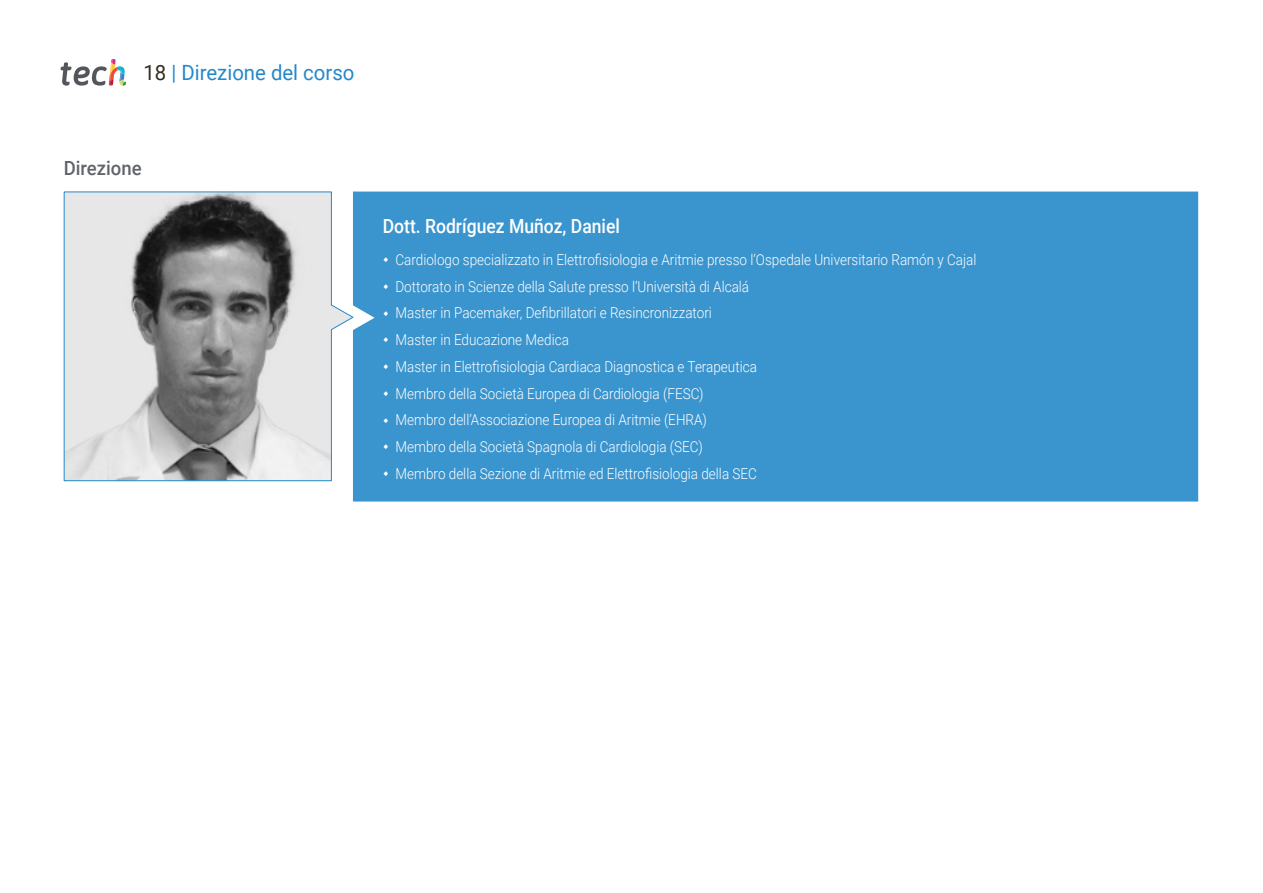
<style>
.page{position:relative;width:1263px;height:893px;background:#fff}
.page>*{position:absolute;margin:0;border:0;box-sizing:border-box;transform-origin:0 0}
.t1{font:21px "Roboto";color:#2488c9}
.t2{font:500 19.5px "Roboto";color:#fff;scale:.9 1}
.t3{font:500 19.5px "Roboto";color:#61646a;scale:.95 1}
.t4{font:300 15px/26.7px "Roboto";color:#fff;scale:.9 1}
.s1{color:#312e20}
</style>
<div class="page">
<svg style="left:61px;top:59px;width:65px;height:27px"></svg>
<div style="left:353px;top:192px;width:845px;height:310px;background:#3a94ce"></div>
<svg style="left:63px;top:191px;width:291px;height:290px;background:#b6b7b8"></svg>
<svg style="left:384px;top:257px;width:4px;height:5px"></svg>
<svg style="left:384px;top:284px;width:4px;height:5px"></svg>
<svg style="left:384px;top:311px;width:4px;height:5px"></svg>
<svg style="left:384px;top:338px;width:4px;height:5px"></svg>
<svg style="left:384px;top:364px;width:4px;height:5px"></svg>
<svg style="left:384px;top:391px;width:4px;height:5px"></svg>
<svg style="left:384px;top:418px;width:4px;height:5px"></svg>
<svg style="left:384px;top:445px;width:4px;height:5px"></svg>
<svg style="left:384px;top:471px;width:4px;height:5px"></svg>
<h1 class="t1" style="left:144px;top:57px;width:213px"><span class="s1">18</span> | Direzione del corso</h1>
<h2 class="t3" style="left:64px;top:154px;width:84px">Direzione</h2>
<h2 class="t2" style="left:383px;top:213px;width:265px">Dott. Rodríguez Muñoz, Daniel</h2>
<p class="t4" style="left:395px;top:246px;width:647px">Cardiologo specializzato in Elettrofisiologia e Aritmie presso l’Ospedale Universitario Ramón y Cajal Dottorato in Scienze della Salute presso l’Università di Alcalá<br>Master in Pacemaker, Defibrillatori e Resincronizzatori<br>Master in Educazione Medica<br>Master in Elettrofisiologia Cardiaca Diagnostica e Terapeutica<br>Membro della Società Europea di Cardiologia (FESC)<br>Membro dell’Associazione Europea di Aritmie (EHRA)<br>Membro della Società Spagnola di Cardiologia (SEC)<br>Membro della Sezione di Aritmie ed Elettrofisiologia della SEC</p>
</div>
